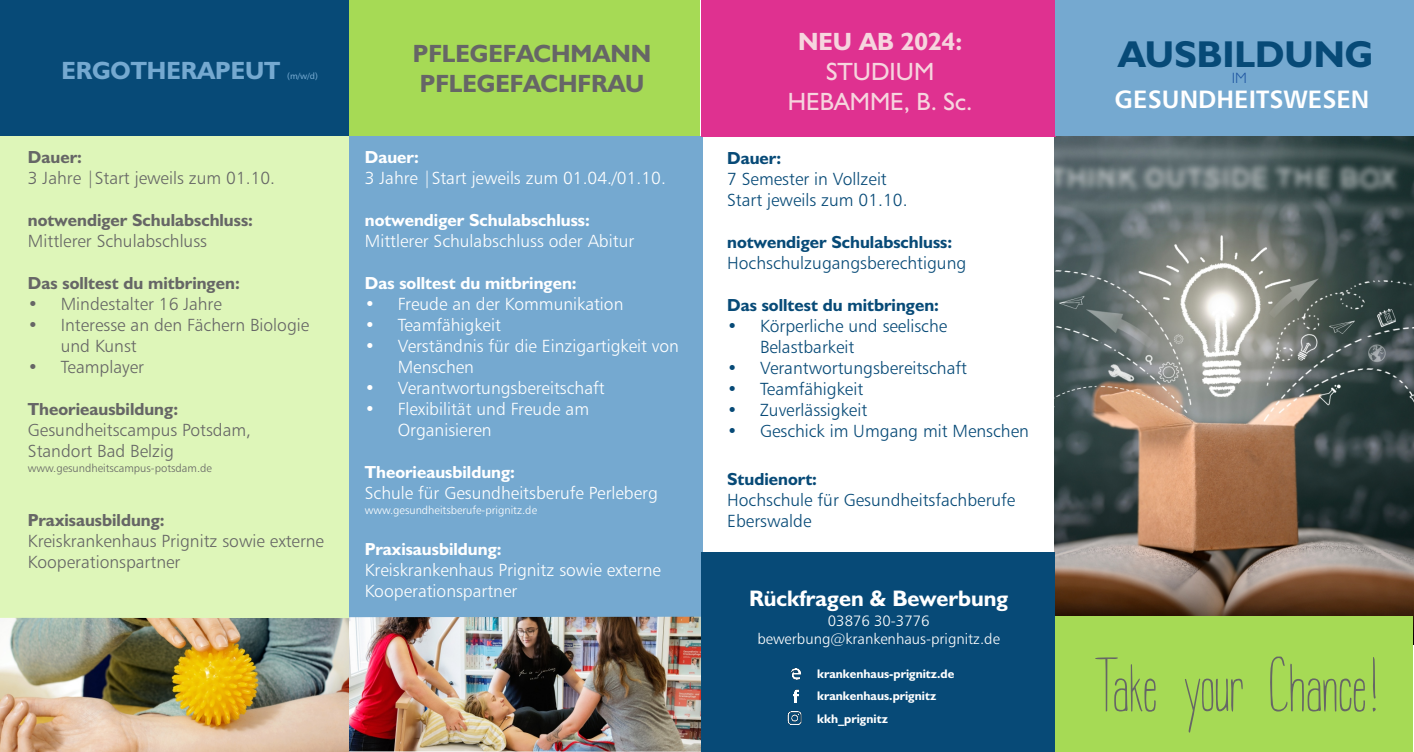
<style>
.page{position:relative;width:1414px;height:752px;background:#fff}
.page>*{position:absolute;margin:0;border:0;box-sizing:border-box;transform-origin:0 0}
.t1{font:52.88px "BEANPOLE";color:#666}
.t2{font:700 37.5px "Humanist 521 BT";color:#074a77}
.t3{font:700 25px/30px "Humanist 521 BT";color:#666}
.t4{font:25px/29.9px "Humanist 521 BT";color:#f6d5de;text-align:center}
.t5{font:25px "Humanist 777 BT Bold B";color:#fff}
.t6{font:700 25px "Humanist 521 BT";color:#75a9d0}
.t7{font:700 25px "Humanist 521 BT";color:#f6d5de}
.t8{font:700 22.5px "Humanist 521 BT";color:#fff}
.t9{font:17.5px/21px "Humanist 777 BT Light B";color:#fff}
.t10{font:17.5px/21px "Humanist 777 BT Light B";color:#074a77}
.t11{font:17.5px/21px "Humanist 777 BT Light B";color:#666}
.t12{font:700 17.5px "Humanist 521 BT";color:#666}
.t13{font:700 17.5px "Humanist 521 BT";color:#fff}
.t14{font:700 17.5px "Humanist 521 BT";color:#074a77}
.t15{font:15px/18px "Humanist 777 BT Light B";color:#fff;text-align:center}
.t16{font:300 15px "Humanist 521 BT";color:#1b53a0}
.t17{font:700 12.5px/22.5px "Humanist 521 BT";color:#fff}
.t18{font:11.25px "Humanist 777 BT Light B";color:#fff}
.t19{font:11.25px "Humanist 777 BT Light B";color:#666}
.t20{font:8.75px "Humanist 777 BT Roman B";color:#75a9d0}
</style>
<div class="page">
<img style="left:1055px;top:136px;width:359px;height:507px">
<div style="left:0;top:0;width:350px;height:136px;background:#074a77"></div>
<div style="left:0;top:136px;width:350px;height:612px;background:#def6b9"></div>
<div style="left:349px;top:0;width:351px;height:136px;background:#a6da55"></div>
<div style="left:349px;top:136px;width:354px;height:613px;background:#75a9d0"></div>
<img style="left:0;top:616px;width:701px;height:135px">
<div style="left:701px;top:0;width:354px;height:136px;background:#df3190"></div>
<div style="left:1055px;top:0;width:359px;height:136px;background:#75a9d0"></div>
<div style="left:1054px;top:615px;width:359px;height:136px;background:#a6da55"></div>
<div style="left:701px;top:552px;width:353px;height:199px;background:#074a77"></div>
<img style="left:793px;top:689px;width:6px;height:13px">
<img style="left:790px;top:668px;width:12px;height:12px">
<img style="left:788px;top:711px;width:14px;height:14px">
<h3 class="t6" style="left:61px;top:60px;width:221px">ERGOTHERAPEUT</h3>
<p class="t20" style="left:287px;top:72px;width:32px">(m/w/d)</p>
<p class="t12" style="left:28px;top:150px;width:55px">Dauer:</p>
<p class="t11" style="left:28px;top:169px;width:249px">3 Jahre |Start jeweils zum 01.10.</p>
<p class="t12" style="left:28px;top:213px;width:227px">notwendiger Schulabschluss:</p>
<p class="t11" style="left:28px;top:232px;width:181px">Mittlerer Schulabschluss</p>
<p class="t12" style="left:28px;top:276px;width:213px">Das solltest du mitbringen:</p>
<p class="t11" style="left:28px;top:295px;width:195px">• Mindestalter 16 Jahre</p>
<p class="t11" style="left:61px;top:316px;width:250px;text-indent:-33px">• Interesse an den Fächern Biologie und Kunst</p>
<p class="t11" style="left:28px;top:358px;width:118px">• Teamplayer</p>
<p class="t12" style="left:28px;top:402px;width:152px">Theorieausbildung:</p>
<p class="t11" style="left:28px;top:421px;width:225px">Gesundheitscampus Potsdam,<br>Standort Bad Belzig</p>
<p class="t19" style="left:28px;top:463px;width:185px">www.gesundheitscampus-potsdam.de</p>
<p class="t12" style="left:28px;top:512px;width:138px">Praxisausbildung:</p>
<p class="t11" style="left:28px;top:532px;width:298px">Kreiskrankenhaus Prignitz sowie externe<br>Kooperationspartner</p>
<h3 class="t3" style="left:413px;top:41px;width:240px">PFLEGEFACHMANN<br>PFLEGEFACHFRAU</h3>
<p class="t13" style="left:365px;top:150px;width:55px">Dauer:</p>
<p class="t9" style="left:365px;top:169px;width:303px">3 Jahre |Start jeweils zum 01.04./01.10.</p>
<p class="t13" style="left:365px;top:213px;width:227px">notwendiger Schulabschluss:</p>
<p class="t9" style="left:365px;top:232px;width:271px">Mittlerer Schulabschluss oder Abitur</p>
<p class="t13" style="left:365px;top:276px;width:213px">Das solltest du mitbringen:</p>
<p class="t9" style="left:365px;top:295px;width:260px">• Freude an der Kommunikation</p>
<p class="t9" style="left:365px;top:316px;width:138px">• Teamfähigkeit</p>
<p class="t9" style="left:398px;top:337px;width:283px;text-indent:-33px">• Verständnis für die Einzigartigkeit von<br>Menschen</p>
<p class="t9" style="left:365px;top:379px;width:241px">• Verantwortungsbereitschaft</p>
<p class="t9" style="left:398px;top:400px;width:193px;text-indent:-33px">• Flexibilität und Freude am<br>Organisieren</p>
<p class="t13" style="left:365px;top:464px;width:152px">Theorieausbildung:</p>
<p class="t9" style="left:365px;top:484px;width:295px">Schule für Gesundheitsberufe Perleberg</p>
<p class="t18" style="left:365px;top:505px;width:174px">www.gesundheitsberufe-prignitz.de</p>
<p class="t13" style="left:365px;top:541px;width:138px">Praxisausbildung:</p>
<p class="t9" style="left:365px;top:560px;width:298px">Kreiskrankenhaus Prignitz sowie externe<br>Kooperationspartner</p>
<h3 class="t7" style="left:798px;top:31px;width:165px">NEU AB 2024:</h3>
<h3 class="t4" style="left:788px;top:58px;width:186px">STUDIUM<br>HEBAMME, B. Sc.</h3>
<p class="t14" style="left:727px;top:150px;width:55px">Dauer:</p>
<p class="t10" style="left:727px;top:170px;width:182px">7 Semester in Vollzeit<br>Start jeweils zum 01.10.</p>
<p class="t14" style="left:727px;top:234px;width:227px">notwendiger Schulabschluss:</p>
<p class="t10" style="left:727px;top:253px;width:241px">Hochschulzugangsberechtigung</p>
<p class="t14" style="left:727px;top:297px;width:213px">Das solltest du mitbringen:</p>
<p class="t10" style="left:760px;top:316px;width:189px;text-indent:-33px">• Körperliche und seelische<br>Belastbarkeit</p>
<p class="t10" style="left:727px;top:358px;width:241px">• Verantwortungsbereitschaft</p>
<p class="t10" style="left:727px;top:379px;width:138px">• Teamfähigkeit</p>
<p class="t10" style="left:727px;top:400px;width:142px">• Zuverlässigkeit</p>
<p class="t10" style="left:727px;top:421px;width:303px">• Geschick im Umgang mit Menschen</p>
<p class="t14" style="left:727px;top:471px;width:91px">Studienort:</p>
<p class="t10" style="left:727px;top:490px;width:290px">Hochschule für Gesundheitsfachberufe<br>Eberswalde</p>
<p class="t8" style="left:749px;top:589px;width:261px">Rückfragen &amp; Bewerbung</p>
<p class="t15" style="left:757px;top:613px;width:244px">03876 30-3776 bewerbung@krankenhaus-prignitz.de</p>
<p class="t17" style="left:817px;top:662px;width:139px">krankenhaus-prignitz.de krankenhaus.prignitz kkh_prignitz</p>
<h2 class="t2" style="left:1118px;top:39px;width:257px">AUSBILDUNG</h2>
<h3 class="t5" style="left:1114px;top:89px;width:257px">GESUNDHEITSWESEN</h3>
<p class="t16" style="left:1232px;top:72px;width:17px">IM</p>
<h1 class="t1" style="left:1096px;top:660px;width:287px">Take your Chance!</h1>
</div>
